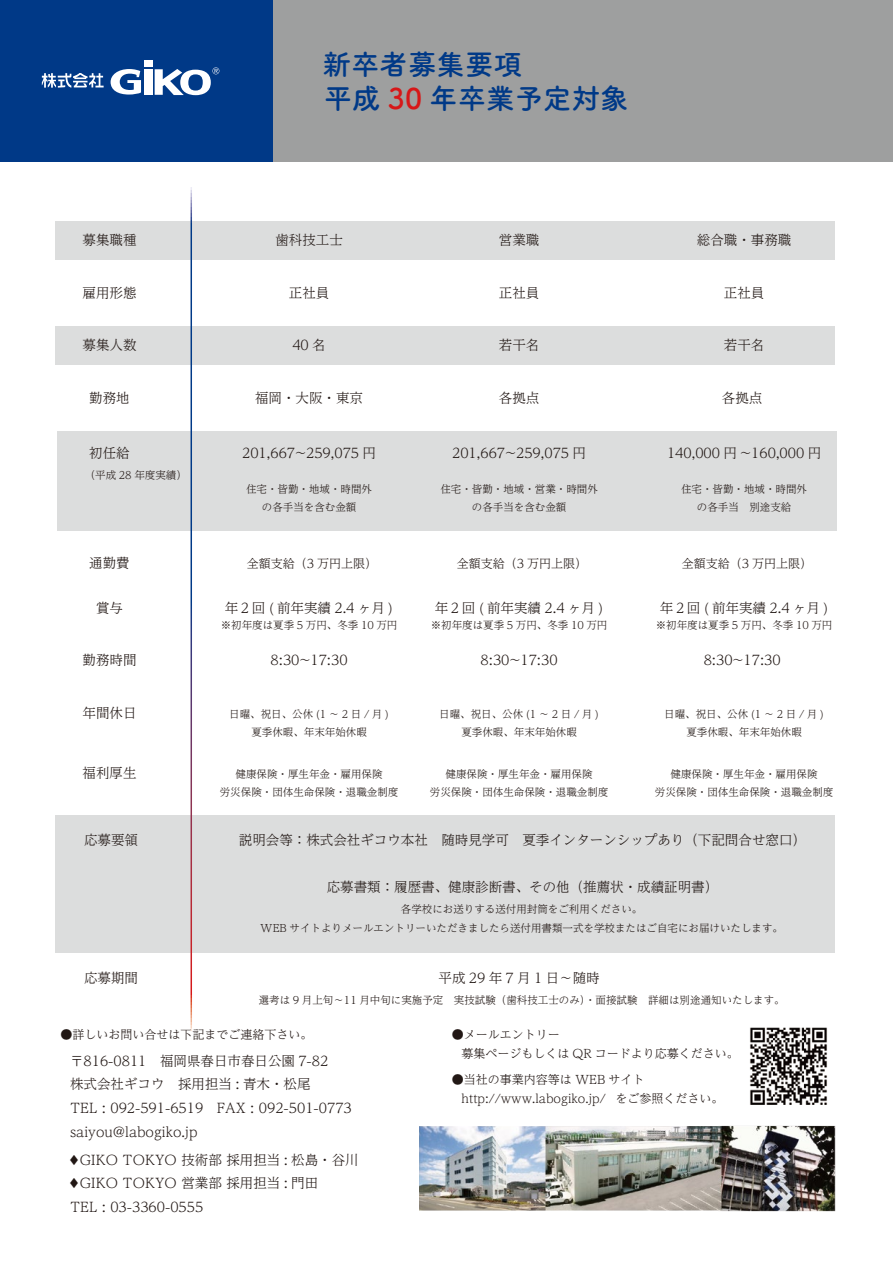
<style>
.page{position:relative;width:893px;height:1263px;background:#fff}
.page>*{position:absolute;margin:0;border:0;box-sizing:border-box;transform-origin:0 0}
.t1{font:700 28.5px/34.5px "Tsuku B Rd Gothic";color:#003987}
.t2{font:300 13.5px/23.7px "UD Reimin Pr 6 N";color:#221815}
.t3{font:300 13.5px "UD Reimin Pr 6 N";letter-spacing:.25em;color:#221815}
.t4{font:300 12px/19px "UD Reimin Pr 6 N";color:#221815}
.t5{font:300 10.5px/18.3px "UD Reimin Pr 6 N";color:#221815;text-align:center}
.s1{color:#d71718}
.s2{font-family:"Koz Go Pr 6 N";font-weight:400;font-size:10.5px}
</style>
<div class="page">
<div style="left:55px;top:816px;width:780px;height:137px;background:#dcdddd"></div>
<div style="left:57px;top:431px;width:779px;height:100px;background:#dcdddd"></div>
<div style="left:55px;top:326px;width:780px;height:39px;background:#dcdddd"></div>
<div style="left:55px;top:221px;width:780px;height:39px;background:#dcdddd"></div>
<div style="left:0;top:0;width:893px;height:161px;background:#9e9f9f"></div>
<div style="left:0;top:0;width:272px;height:161px;background:#003987"></div>
<div style="left:144px;top:60px;width:8px;height:7px;background:#fff"></div>
<div style="left:144px;top:69px;width:8px;height:26px;background:#fff"></div>
<svg style="left:111px;top:69px;width:30px;height:26px"></svg>
<svg style="left:42px;top:73px;width:62px;height:15px"></svg>
<svg style="left:155px;top:67px;width:64px;height:28px"></svg>
<hr style="left:191px;top:183px;width:1px;height:848px;background:#fff">
<img style="left:419px;top:1125px;width:417px;height:87px">
<img style="left:750px;top:1027px;width:77px;height:78px">
<h1 class="t1" style="left:322px;top:45px;width:308px">新卒者募集要項<br>平成 <span class="s1">30</span> 年卒業予定対象</h1>
<p class="t2" style="left:83px;top:228px;width:55px">募集職種</p>
<p class="t2" style="left:83px;top:280px;width:55px">雇用形態</p>
<p class="t2" style="left:83px;top:333px;width:55px">募集人数</p>
<p class="t2" style="left:697px;top:228px;width:96px">総合職・事務職</p>
<p class="t2" style="left:724px;top:280px;width:42px">正社員</p>
<p class="t2" style="left:724px;top:333px;width:42px">若干名</p>
<p class="t2" style="left:499px;top:228px;width:42px">営業職</p>
<p class="t2" style="left:499px;top:280px;width:42px">正社員</p>
<p class="t2" style="left:499px;top:333px;width:42px">若干名</p>
<p class="t2" style="left:499px;top:385px;width:42px">各拠点</p>
<p class="t2" style="left:275px;top:228px;width:69px">歯科技工士</p>
<p class="t2" style="left:289px;top:280px;width:42px">正社員</p>
<p class="t2" style="left:292px;top:333px;width:35px">40 名</p>
<p class="t2" style="left:89px;top:385px;width:42px">勤務地</p>
<p class="t2" style="left:255px;top:385px;width:109px">福岡・大阪・東京</p>
<p class="t2" style="left:722px;top:385px;width:42px">各拠点</p>
<p class="t2" style="left:89px;top:441px;width:42px">初任給</p>
<p class="t5" style="left:38px;top:466px;width:151px">　　　　　（平成 28 年度実績）</p>
<p class="t2" style="left:242px;top:441px;width:135px">201,667~259,075 円</p>
<p class="t5" style="left:246px;top:479px;width:127px">住宅・皆勤・地域・時間外の各手当を含む金額</p>
<p class="t2" style="left:452px;top:441px;width:135px">201,667~259,075 円</p>
<p class="t5" style="left:440px;top:479px;width:159px">住宅・皆勤・地域・営業・時間外の各手当を含む金額</p>
<p class="t2" style="left:667px;top:441px;width:156px">140,000 円 ~160,000 円</p>
<p class="t5" style="left:681px;top:479px;width:128px">住宅・皆勤・地域・時間外の各手当　別途支給</p>
<p class="t2" style="left:89px;top:550px;width:42px">通勤費</p>
<p class="t2" style="left:96px;top:595px;width:28px">賞与</p>
<p class="t4" style="left:247px;top:553px;width:132px">全額支給（3 万円上限）</p>
<p class="t2" style="left:225px;top:595px;width:170px">年２回 ( 前年実績 2.4 ヶ月 )</p>
<p class="t4" style="left:457px;top:553px;width:132px">全額支給（3 万円上限）</p>
<p class="t2" style="left:435px;top:595px;width:170px">年２回 ( 前年実績 2.4 ヶ月 )</p>
<p class="t2" style="left:481px;top:648px;width:78px">8:30~17:30</p>
<p class="t4" style="left:682px;top:553px;width:132px">全額支給（3 万円上限）</p>
<p class="t2" style="left:660px;top:595px;width:170px">年２回 ( 前年実績 2.4 ヶ月 )</p>
<p class="t5" style="left:221px;top:616px;width:178px">※初年度は夏季 5 万円、冬季 10 万円</p>
<p class="t5" style="left:431px;top:616px;width:178px">※初年度は夏季 5 万円、冬季 10 万円</p>
<p class="t5" style="left:656px;top:616px;width:178px">※初年度は夏季 5 万円、冬季 10 万円</p>
<p class="t2" style="left:83px;top:648px;width:55px">勤務時間</p>
<p class="t2" style="left:271px;top:648px;width:78px">8:30~17:30</p>
<p class="t2" style="left:704px;top:648px;width:78px">8:30~17:30</p>
<p class="t2" style="left:83px;top:700px;width:55px">年間休日</p>
<p class="t2" style="left:83px;top:760px;width:55px">福利厚生</p>
<p class="t5" style="left:229px;top:704px;width:161px">日曜、祝日、公休 (1 ～ 2 日 / 月 )夏季休暇、年末年始休暇</p>
<p class="t5" style="left:220px;top:764px;width:180px">健康保険・厚生年金・雇用保険<br>労災保険・団体生命保険・退職金制度</p>
<p class="t5" style="left:439px;top:704px;width:161px">日曜、祝日、公休 (1 ～ 2 日 / 月 )夏季休暇、年末年始休暇</p>
<p class="t5" style="left:430px;top:764px;width:180px">健康保険・厚生年金・雇用保険<br>労災保険・団体生命保険・退職金制度</p>
<p class="t5" style="left:664px;top:704px;width:161px">日曜、祝日、公休 (1 ～ 2 日 / 月 )夏季休暇、年末年始休暇</p>
<p class="t5" style="left:655px;top:764px;width:180px">健康保険・厚生年金・雇用保険<br>労災保険・団体生命保険・退職金制度</p>
<p class="t2" style="left:84px;top:827px;width:56px">応募要領</p>
<p class="t2" style="left:239px;top:828px;width:568px">説明会等：株式会社ギコウ本社　随時見学可　夏季インターンシップあり（下記問合せ窓口）</p>
<p class="t2" style="left:327px;top:875px;width:393px">応募書類：履歴書、健康診断書、その他（推薦状・成績証明書）</p>
<p class="t5" style="left:260px;top:900px;width:524px">各学校にお送りする送付用封筒をご利用ください。<br>WEB サイトよりメールエントリーいただきましたら送付用書類一式を学校またはご自宅にお届けいたします。</p>
<p class="t2" style="left:84px;top:966px;width:56px">応募期間</p>
<p class="t3" style="left:438px;top:967px;width:163px">平成29年7月1日～随時</p>
<p class="t5" style="left:259px;top:990px;width:527px">選考は 9 月上旬～11 月中旬に実施予定　実技試験（歯科技工士のみ）・面接試験　詳細は別途通知いたします。</p>
<p class="t4" style="left:60px;top:1025px;width:253px">●詳しいお問い合せは下記までご連絡下さい。</p>
<p class="t2" style="left:70px;top:1048px;width:283px">〒816-0811　福岡県春日市春日公園 7-82<br>株式会社ギコウ　採用担当 : 青木・松尾<br>TEL : 092-591-6519　FAX : 092-501-0773 saiyou@labogiko.jp</p>
<p class="t2" style="left:70px;top:1147px;width:290px"><span class="s2">◆</span> GIKO TOKYO 技術部 採用担当 : 松島・谷川</p>
<p class="t2" style="left:70px;top:1171px;width:250px"><span class="s2">◆</span> GIKO TOKYO 営業部 採用担当 : 門田<br>TEL : 03-3360-0555</p>
<p class="t4" style="left:462px;top:1025px;width:279px;text-indent:-10px">●メールエントリー<br>募集ページもしくは QR コードより応募ください。</p>
<p class="t4" style="left:615px;top:1070px;width:109px;text-indent:-164px">●当社の事業内容等は WEB サイト<br>をご参照ください。</p>
<p class="t4" style="left:462px;top:1089px;width:146px">http://www.labogiko.jp/</p>
</div>
